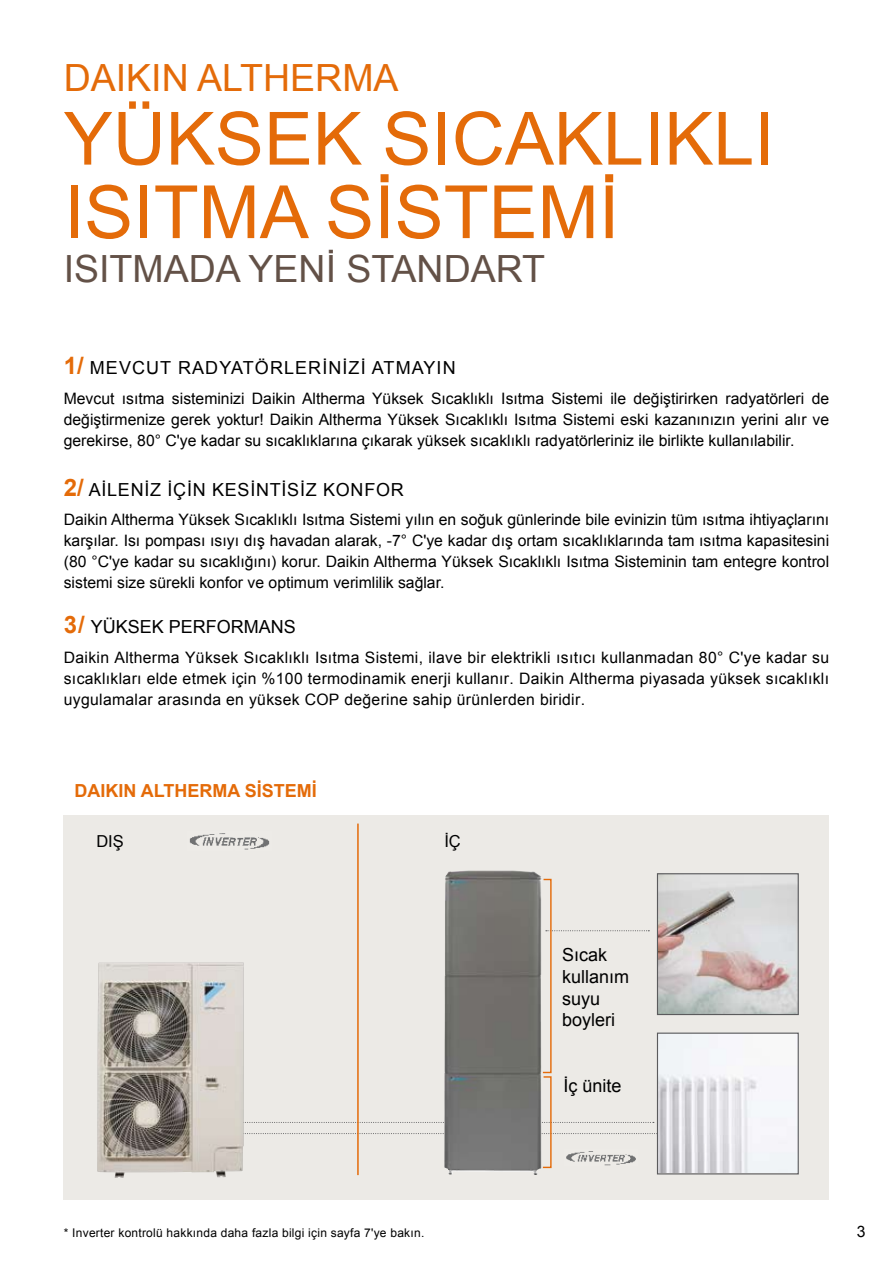
<style>
.page{position:relative;width:893px;height:1263px;background:#fff}
.page>*{position:absolute;margin:0;border:0;box-sizing:border-box;transform-origin:0 0}
.t1{font:73.5px/73.5px "Arial";color:#e46b09}
.t2{font:37.5px "Arial";color:#635147}
.t3{font:37.5px "Arial";color:#e46b09}
.t4{font:18px/21.6px "Arial";color:#000}
.t5{font:18px "Arial";letter-spacing:.04em;color:#000}
.t6{font:18px "Arial";letter-spacing:.06em;color:#000}
.t7{font:700 18px "Arial";color:#e46b09}
.t8{font:16.5px "Arial";color:#000}
.t9{font:15.75px/21px "Arial";color:#000;text-align:justify}
.t10{font:12px "Arial";letter-spacing:.02em;color:#000}
.s1{font-weight:700;font-size:24px;color:#e46b09}
</style>
<div class="page">
<div style="left:64px;top:815px;width:765px;height:384px;background:#eceae6"></div>
<hr style="left:357px;top:823px;width:2px;height:352px;background:#e46b09">
<img style="left:97px;top:962px;width:146px;height:216px">
<svg style="left:119px;top:878px;width:570px;height:291px"></svg>
<img style="left:444px;top:870px;width:98px;height:305px">
<img style="left:659px;top:875px;width:138px;height:138px">
<div style="left:657px;top:873px;width:142px;height:142px;border:1px solid #5b5b5d"></div>
<img style="left:659px;top:1034px;width:138px;height:138px">
<div style="left:657px;top:1032px;width:142px;height:142px;border:1px solid #5b5b5d"></div>
<img style="left:189px;top:833px;width:81px;height:17px">
<img style="left:565px;top:1149px;width:73px;height:16px">
<h2 class="t3" style="left:64px;top:53px;width:336px">DAIKIN ALTHERMA</h2>
<h1 class="t1" style="left:64px;top:103px;width:712px">YÜKSEK SICAKLIKLI<br>ISITMA SİSTEMİ</h1>
<h2 class="t2" style="left:64px;top:244px;width:483px">ISITMADA YENİ STANDART</h2>
<p class="t6" style="left:64px;top:356px;width:393px"><span class="s1">1/</span> MEVCUT RADYATÖRLERİNİZİ ATMAYIN</p>
<p class="t9" style="left:64px;top:388px;width:767px">Mevcut ısıtma sisteminizi Daikin Altherma Yüksek Sıcaklıklı Isıtma Sistemi ile değiştirirken radyatörleri de değiştirmenize gerek yoktur! Daikin Altherma Yüksek Sıcaklıklı Isıtma Sistemi eski kazanınızın yerini alır ve gerekirse, 80° C'ye kadar su sıcaklıklarına çıkarak yüksek sıcaklıklı radyatörleriniz ile birlikte kullanılabilir.</p>
<p class="t5" style="left:64px;top:477px;width:341px"><span class="s1">2/</span> AİLENİZ İÇİN KESİNTİSİZ KONFOR</p>
<p class="t9" style="left:64px;top:509px;width:767px">Daikin Altherma Yüksek Sıcaklıklı Isıtma Sistemi yılın en soğuk günlerinde bile evinizin tüm ısıtma ihtiyaçlarını karşılar. Isı pompası ısıyı dış havadan alarak, -7° C'ye kadar dış ortam sıcaklıklarında tam ısıtma kapasitesini (80 °C'ye kadar su sıcaklığını) korur. Daikin Altherma Yüksek Sıcaklıklı Isıtma Sisteminin tam entegre kontrol sistemi size sürekli konfor ve optimum verimlilik sağlar.</p>
<p class="t4" style="left:64px;top:616px;width:233px"><span class="s1">3/</span> YÜKSEK PERFORMANS</p>
<p class="t9" style="left:64px;top:647px;width:767px">Daikin Altherma Yüksek Sıcaklıklı Isıtma Sistemi, ilave bir elektrikli ısıtıcı kullanmadan 80° C'ye kadar su sıcaklıkları elde etmek için %100 termodinamik enerji kullanır. Daikin Altherma piyasada yüksek sıcaklıklı uygulamalar arasında en yüksek COP değerine sahip ürünlerden biridir.</p>
<p class="t7" style="left:74px;top:779px;width:244px">DAIKIN ALTHERMA SİSTEMİ</p>
<p class="t8" style="left:96px;top:830px;width:29px">DIŞ</p>
<p class="t8" style="left:444px;top:830px;width:18px">İÇ</p>
<p class="t4" style="left:562px;top:944px;width:69px">Sıcak kullanım suyu boyleri</p>
<p class="t5" style="left:563px;top:1073px;width:60px">İç ünite</p>
<p class="t10" style="left:64px;top:1225px;width:362px">* Inverter kontrolü hakkında daha fazla bilgi için sayfa 7'ye bakın.</p>
<p class="t9" style="left:857px;top:1221px;width:10px">3</p>
</div>
